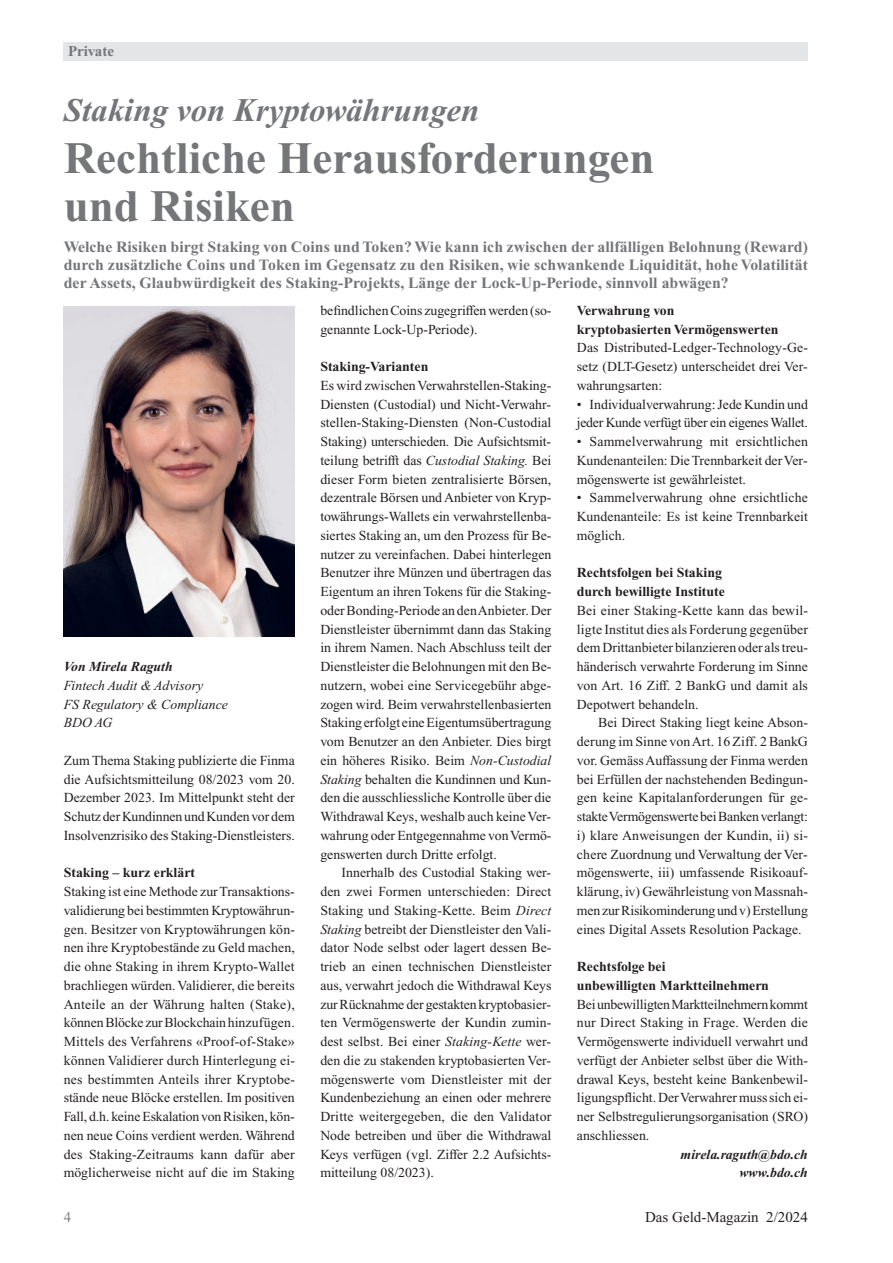
<style>
.page{position:relative;width:893px;height:1263px;background:#fff}
.page>*{position:absolute;margin:0;border:0;box-sizing:border-box;transform-origin:0 0}
.t1{font:700 45px/48px "Times New Roman PS Std";color:#757679}
.t2{font:italic 700 33px "Times New Roman PS Std";color:#757679}
.t3{font:700 15.75px/18.3px "Times New Roman PS Std";letter-spacing:.005em;color:#757679;text-align:justify}
.t4{font:15px "Times New Roman PS Std";color:#231f20}
.t5{font:700 15px "Times New Roman PS Std";color:#757679}
.t6{font:15px "Times New Roman PS Std";color:#808285}
.t7{font:13.8px/18.8px "Times New Roman PS Std";color:#231f20;text-align:justify}
.t8{font:700 13.8px/18.8px "Times New Roman PS Std";color:#231f20}
.t9{font:13.8px/18.8px "Times New Roman PS Std";letter-spacing:-.02em;color:#231f20}
.t10{font:italic 13.8px/18.8px "Times New Roman PS Std";color:#231f20}
.t11{font:italic 700 13.8px/18.8px "Times New Roman PS Std";color:#231f20;text-align:right}
.s1{font-style:italic}
</style>
<div class="page">
<div style="left:64px;top:43px;width:744px;height:18px;background:#e4e5e7"></div>
<img style="left:64px;top:306px;width:231px;height:330px">
<p class="t5" style="left:68px;top:46px;width:48px">Private</p>
<h2 class="t2" style="left:64px;top:99px;width:417px">Staking von Kryptowährungen</h2>
<h1 class="t1" style="left:64px;top:139px;width:592px">Rechtliche Herausforderungen und Risiken</h1>
<p class="t3" style="left:64px;top:239px;width:746px">Welche Risiken birgt Staking von Coins und Token? Wie kann ich zwischen der allfälligen Belohnung (Reward) durch zusätzliche Coins und Token im Gegensatz zu den Risiken, wie schwankende Liquidität, hohe Volatilität der Assets, Glaubwürdigkeit des Staking-Projekts, Länge der Lock-Up-Periode, sinnvoll abwägen?</p>
<p class="t11" style="left:64px;top:658px;width:110px">Von Mirela Raguth</p>
<p class="t10" style="left:64px;top:677px;width:166px">Fintech Audit &amp; Advisory<br>FS Regulatory &amp; Compliance<br>BDO AG</p>
<p class="t7" style="left:64px;top:752px;width:233px">Zum Thema Staking publizierte die Finma die Aufsichtsmitteilung 08/2023 vom 20.<br>Dezember 2023. Im Mittelpunkt steht der Schutz der Kundinnen und Kunden vor dem Insolvenzrisiko des Staking-Dienstleisters.</p>
<p class="t8" style="left:64px;top:865px;width:133px">Staking – kurz erklärt</p>
<p class="t7" style="left:64px;top:883px;width:233px">Staking ist eine Methode zur Transaktions&shy;validierung bei bestimmten Kryptowährun&shy;gen. Besitzer von Kryptowährungen kön&shy;nen ihre Kryptobestände zu Geld machen, die ohne Staking in ihrem Krypto-Wallet brachliegen würden. Validierer, die bereits Anteile an der Währung halten (Stake), können Blöcke zur Blockchain hinzufügen.<br>Mittels des Verfahrens «Proof-of-Stake» können Validierer durch Hinterlegung ei&shy;nes bestimmten Anteils ihrer Kryptobe&shy;stände neue Blöcke erstellen. Im positiven Fall, d.h. keine Eskalation von Risiken, kön&shy;nen neue Coins verdient werden. Während des Staking-Zeitraums kann dafür aber möglicherweise nicht auf die im Staking</p>
<p class="t7" style="left:320px;top:302px;width:233px">befindlichen Coins zugegriffen werden (so&shy;genannte Lock-Up-Periode).</p>
<p class="t8" style="left:320px;top:359px;width:109px">Staking-Varianten</p>
<p class="t7" style="left:320px;top:377px;width:233px">Es wird zwischen Verwahrstellen-Staking-Diensten (Custodial) und Nicht-Verwahr&shy;stellen-Staking-Diensten (Non-Custodial Stak ing) unterschieden. Die Aufsichtsmit&shy;teilung betrifft das <span class="s1">Custodial Staking.</span> Bei dieser Form bieten zentralisierte Börsen, dezentrale Börsen und Anbieter von Kryp&shy;towährungs-Wallets ein verwahrstellenba&shy;siertes Staking an, um den Prozess für Be&shy;nutzer zu vereinfachen. Dabei hinterlegen Benutzer ihre Münzen und übertragen das Eigentum an ihren Tokens für die Staking&shy;oder Bonding-Periode an den Anbieter. Der Dienstleister übernimmt dann das Staking in ihrem Namen. Nach Abschluss teilt der Dienstleister die Belohnungen mit den Be&shy;nutzern, wobei eine Servicegebühr abge&shy;zogen wird. Beim verwahrstellenbasierten Staking erfolgt eine Eigentumsübertragung vom Benutzer an den Anbieter. Dies birgt ein höheres Risiko. Beim <span class="s1">Non-Custodial Staking</span> behalten die Kundinnen und Kun&shy;den die ausschliessliche Kontrolle über die Withdrawal Keys, weshalb auch keine Ver&shy;wahrung oder Entgegennahme von Vermö&shy;genswerten durch Dritte erfolgt.</p>
<p class="t7" style="left:320px;top:865px;width:233px;text-indent:21px">Innerhalb des Custodial Staking wer&shy;den zwei Formen unterschieden: Direct Staking und Staking-Kette. Beim <span class="s1">Direct Staking</span> betreibt der Dienstleister den Vali&shy;dator Node selbst oder lagert dessen Be&shy;trieb an einen technischen Dienstleister aus, verwahrt jedoch die Withdrawal Keys zur Rücknahme der gestakten kryptobasier&shy;ten Vermögenswerte der Kundin zumin&shy;dest selbst. Bei einer <span class="s1">Staking-Kette</span> wer&shy;den die zu stakenden kryptobasierten Ver&shy;mögenswerte vom Dienstleister mit der Kundenbeziehung an einen oder mehrere Dritte weitergegeben, die den Validator Node betreiben und über die Withdrawal Keys verfügen (vgl. Ziffer 2.2 Aufsichts&shy;mitteilung 08/2023).</p>
<p class="t8" style="left:577px;top:302px;width:203px">Verwahrung von<br>kryptobasierten Vermögenswerten</p>
<p class="t7" style="left:577px;top:340px;width:233px">Das Distributed-Ledger-Technology-Ge&shy;setz (DLT-Gesetz) unterscheidet drei Ver&shy;wahrungsarten:</p>
<p class="t9" style="left:577px;top:396px;width:233px">• Individualverwahrung: Jede Kundin und jeder Kunde verfügt über ein eigenes Wallet.</p>
<p class="t7" style="left:577px;top:433px;width:233px">• Sammelverwahrung mit ersichtlichen Kundenanteilen: Die Trennbarkeit der Ver&shy;mögenswerte ist gewährleistet.</p>
<p class="t7" style="left:577px;top:490px;width:233px">• Sammelverwahrung ohne ersichtliche Kundenanteile: Es ist keine Trennbarkeit möglich.</p>
<p class="t8" style="left:577px;top:565px;width:149px">Rechtsfolgen bei Staking durch bewilligte Institute</p>
<p class="t7" style="left:577px;top:602px;width:233px">Bei einer Staking-Kette kann das bewil&shy;ligte Institut dies als Forderung gegenüber dem Drittanbieter bilanzieren oder als treu&shy;händerisch verwahrte Forderung im Sinne von Art. 16 Ziff. 2 BankG und damit als Depotwert behandeln.</p>
<p class="t7" style="left:577px;top:715px;width:233px;text-indent:21px">Bei Direct Staking liegt keine Abson&shy;derung im Sinne von Art. 16 Ziff. 2 BankG vor. Gemäss Auffassung der Finma werden bei Erfüllen der nachstehenden Bedingun&shy;gen keine Kapitalanforderungen für ge&shy;stakte Vermögenswerte bei Banken verlangt: i) klare Anweisungen der Kundin, ii) si&shy;chere Zuordnung und Verwaltung der Ver&shy;mögenswerte, iii) umfassende Risikoauf&shy;klärung, iv) Gewährleistung von Massnah&shy;men zur Risikominderung und v) Erstellung eines Digital Assets Resolution Package.</p>
<p class="t8" style="left:577px;top:959px;width:194px">Rechtsfolge bei<br>unbewilligten Marktteilnehmern</p>
<p class="t7" style="left:577px;top:996px;width:233px">Bei unbewilligten Marktteilnehmern kommt nur Direct Staking in Frage. Werden die Vermögenswerte individuell verwahrt und verfügt der Anbieter selbst über die With&shy;drawal Keys, besteht keine Bankenbewil&shy;ligungspflicht. Der Verwahrer muss sich ei&shy;ner Selbstregulierungsorganisation (SRO) anschliessen.</p>
<p class="t11" style="left:681px;top:1146px;width:129px">mirela.raguth@bdo.ch www.bdo.ch</p>
<p class="t6" style="left:64px;top:1212px;width:9px">4</p>
<p class="t4" style="left:645px;top:1212px;width:164px">Das Geld-Magazin 2/2024</p>
</div>
